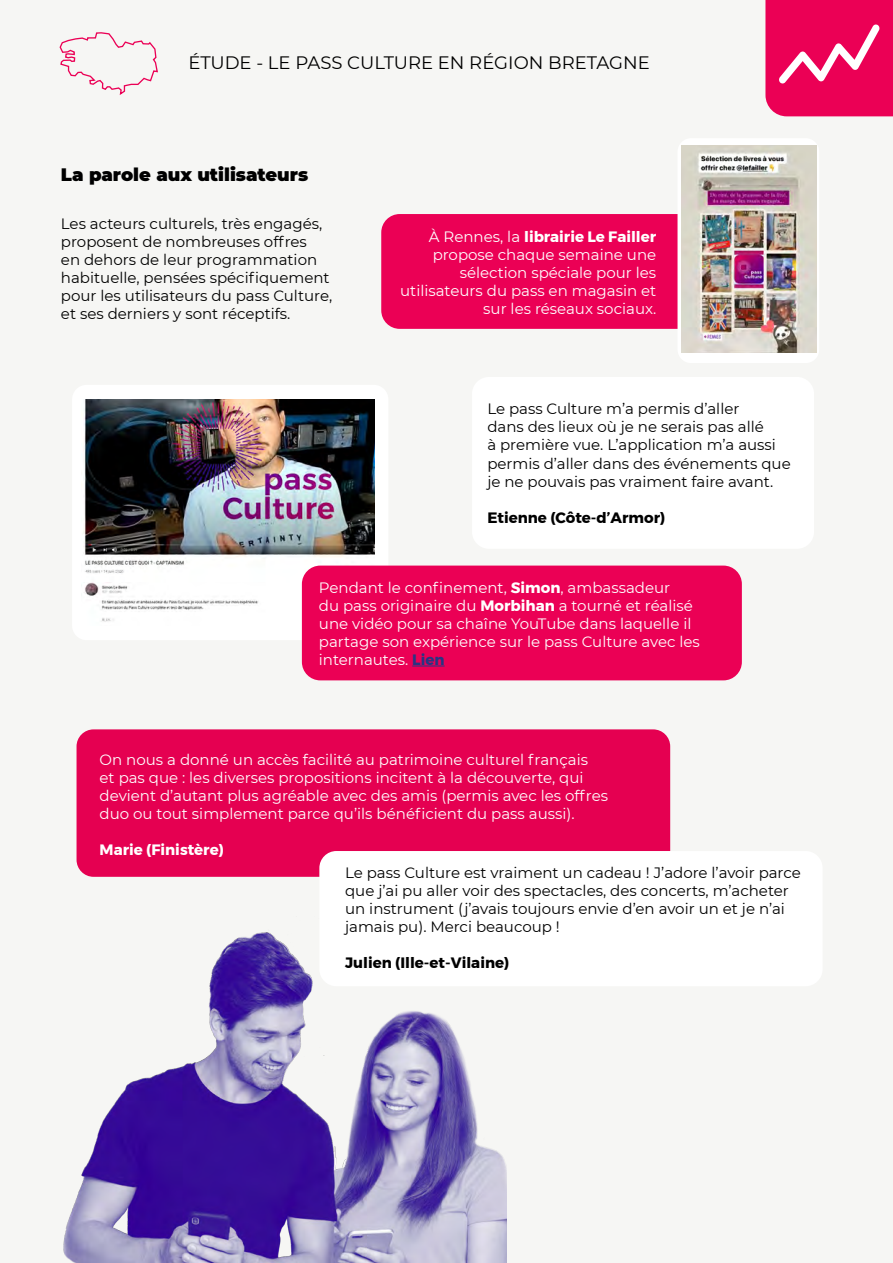
<style>
.page{position:relative;width:893px;height:1263px;background:#f6f6f4}
.page>*{position:absolute;margin:0;border:0;box-sizing:border-box;transform-origin:0 0}
.t1{font:18px "Montserrat";color:#000}
.t2{font:900 18px "Montserrat";color:#000}
.t3{font:15px/18px "Montserrat";color:#fff}
.t4{font:15px/18px "Montserrat";color:#000}
.t5{font:700 15px "Montserrat";color:#000}
.t6{font:700 15px "Montserrat";color:#fff}
.s1{font-weight:700}
.s2{font-weight:700;color:#283583}
</style>
<div class="page">
<svg style="left:765px;top:0;width:128px;height:116px;background:#ec1764"></svg>
<div style="left:472px;top:377px;width:342px;height:172px;background:#fff;border-radius:17px"></div>
<div style="left:77px;top:729px;width:593px;height:148px;background:#e50051;border-radius:17px"></div>
<div style="left:72px;top:385px;width:316px;height:255px;background:#fff;border-radius:15px"></div>
<img style="left:83px;top:400px;width:292px;height:226px">
<div style="left:302px;top:566px;width:440px;height:114px;background:#eb0055;border-radius:18px"></div>
<hr style="left:412px;top:666px;width:33px;height:1px;background:#283583">
<svg style="left:59px;top:32px;width:99px;height:63px"></svg>
<div style="left:319px;top:851px;width:504px;height:135px;background:#fff;border-radius:17px"></div>
<img style="left:63px;top:932px;width:444px;height:331px">
<div style="left:381px;top:214px;width:421px;height:115px;background:#eb0055;border-radius:18px"></div>
<div style="left:677px;top:138px;width:142px;height:225px;background:#fff;border-radius:14px"></div>
<img style="left:681px;top:145px;width:135px;height:207px">
<p class="t1" style="left:188px;top:50px;width:463px">ÉTUDE - LE PASS CULTURE EN RÉGION BRETAGNE</p>
<p class="t2" style="left:61px;top:161px;width:249px">La parole aux utilisateurs</p>
<p class="t4" style="left:61px;top:214px;width:273px">Les acteurs culturels, très engagés, proposent de nombreuses offres<br>en dehors de leur programmation habituelle, pensées spécifiquement pour les utilisateurs du pass Culture, et ses derniers y sont réceptifs.</p>
<p class="t3" style="left:400px;top:227px;width:258px;text-align:right">À Rennes, la <span class="s1">librairie Le Failler </span>propose chaque semaine une sélection spéciale pour les utilisateurs du pass en magasin et sur les réseaux sociaux.</p>
<p class="t4" style="left:487px;top:400px;width:305px">Le pass Culture m’a permis d’aller<br>dans des lieux où je ne serais pas allé<br>à première vue. L’application m’a aussi permis d’aller dans des événements que je ne pouvais pas vraiment faire avant.</p>
<p class="t5" style="left:487px;top:505px;width:179px">Etienne (Côte-d’Armor)</p>
<p class="t3" style="left:319px;top:578px;width:382px">Pendant le confinement, <span class="s1">Simon</span>, ambassadeur<br>du pass originaire du <span class="s1">Morbihan</span> a tourné et réalisé une vidéo pour sa chaîne YouTube dans laquelle il partage son expérience sur le pass Culture avec les internautes. <span class="s2">Lien</span></p>
<p class="t3" style="left:100px;top:750px;width:510px">On nous a donné un accès facilité au patrimoine culturel français<br>et pas que : les diverses propositions incitent à la découverte, qui devient d’autant plus agréable avec des amis (permis avec les offres duo ou tout simplement parce qu’ils bénéficient du pass aussi).</p>
<p class="t6" style="left:100px;top:838px;width:126px">Marie (Finistère)</p>
<p class="t4" style="left:345px;top:863px;width:457px">Le pass Culture est vraiment un cadeau ! J’adore l’avoir parce que j’ai pu aller voir des spectacles, des concerts, m’acheter un instrument (j’avais toujours envie d’en avoir un et je n’ai jamais pu). Merci beaucoup !</p>
<p class="t5" style="left:345px;top:951px;width:166px">Julien (Ille-et-Vilaine)</p>
</div>
